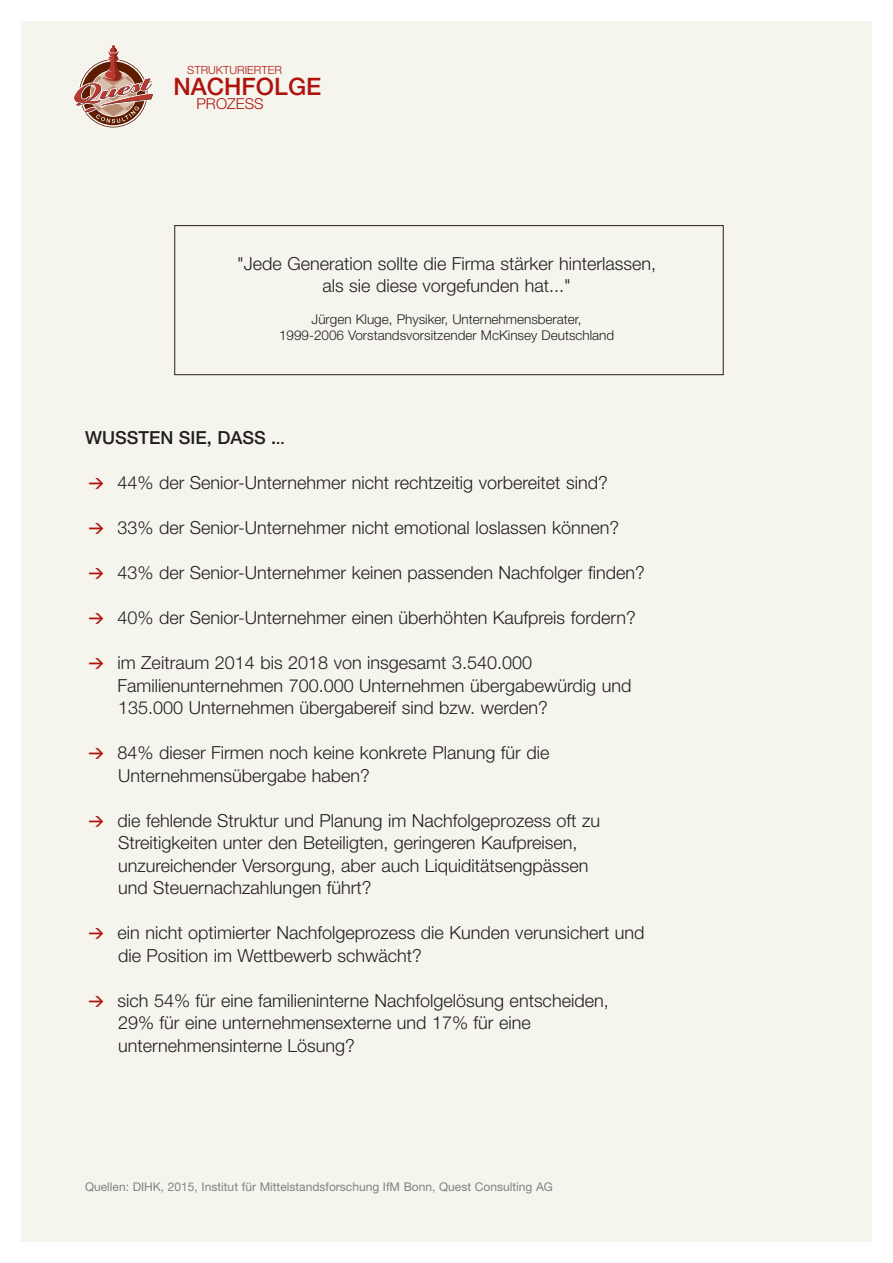
<style>
.page{position:relative;width:893px;height:1263px;background:#fff}
.page>*{position:absolute;margin:0;border:0;box-sizing:border-box;transform-origin:0 0}
.t1{font:500 24px "Helvetica Neue";color:#ae130d}
.t2{font:300 18px/22.5px "Helvetica Neue";color:#231f20}
.t3{font:500 18px "Helvetica Neue";color:#231f20}
.t4{font:300 15px "Helvetica Neue";color:#ae130d}
.t5{font:300 13.5px/16.5px "Helvetica Neue";color:#231f20;text-align:center}
.t6{font:12px "Helvetica Neue";color:#808284}
.t7{font:300 11.25px "Helvetica Neue";color:#ae130d}
.s1{font-size:15px}
</style>
<div class="page">
<div style="left:21px;top:21px;width:851px;height:1221px;background:#f5f5ee"></div>
<svg style="left:74px;top:44px;width:80px;height:84px"></svg>
<div style="left:174px;top:225px;width:549px;height:150px;border:1px solid #231f20"></div>
<p class="t7" style="left:187px;top:66px;width:96px">STRUKTURIERTER</p>
<h1 class="t1" style="left:173px;top:78px;width:149px">NACHFOLGE</h1>
<p class="t4" style="left:196px;top:99px;width:69px">PROZESS</p>
<p class="t2" style="left:237px;top:254px;width:420px;text-align:center">"Jede Generation sollte die Firma stärker hinterlassen, als sie diese vorgefunden hat..."</p>
<p class="t5" style="left:279px;top:312px;width:337px">Jürgen Kluge, Physiker, Unternehmensberater,<br>1999-2006 Vorstandsvorsitzender McKinsey Deutschland</p>
<p class="t3" style="left:85px;top:431px;width:201px">WUSSTEN SIE, DASS .<span class="s1">..</span></p>
<p class="t2" style="left:117px;top:473px;width:492px">44% der Senior-Unternehmer nicht rechtzeitig vorbereitet sind?</p>
<p class="t2" style="left:117px;top:518px;width:503px">33% der Senior-Unternehmer nicht emotional loslassen können?</p>
<p class="t2" style="left:117px;top:563px;width:529px">43% der Senior-Unternehmer keinen passenden Nachfolger finden?</p>
<p class="t2" style="left:117px;top:608px;width:520px">40% der Senior-Unternehmer einen überhöhten Kaufpreis fordern?</p>
<p class="t2" style="left:117px;top:653px;width:515px">im Zeitraum 2014 bis 2018 von insgesamt 3.540.000<br>Familienunternehmen 700.000 Unternehmen übergabewürdig und<br>135.000 Unternehmen übergabereif sind bzw. werden?</p>
<p class="t2" style="left:117px;top:743px;width:433px">84% dieser Firmen noch keine konkrete Planung für die<br>Unternehmensübergabe haben?</p>
<p class="t2" style="left:117px;top:811px;width:484px">die fehlende Struktur und Planung im Nachfolgeprozess oft zu Streitigkeiten unter den Beteiligten, geringeren Kaufpreisen, unzureichender Versorgung, aber auch Liquiditätsengpässen und Steuernachzahlungen führt?</p>
<p class="t2" style="left:117px;top:923px;width:528px">ein nicht optimierter Nachfolgeprozess die Kunden verunsichert und die Position im Wettbewerb schwächt?</p>
<p class="t2" style="left:117px;top:991px;width:493px">sich 54% für eine familieninterne Nachfolgelösung entscheiden,<br>29% für eine unternehmensexterne und 17% für eine unternehmensinterne Lösung?</p>
<p class="t6" style="left:85px;top:1182px;width:469px">Quellen: DIHK, 2015, Institut für Mittelstandsforschung IfM Bonn, Quest Consulting AG</p>
</div>
